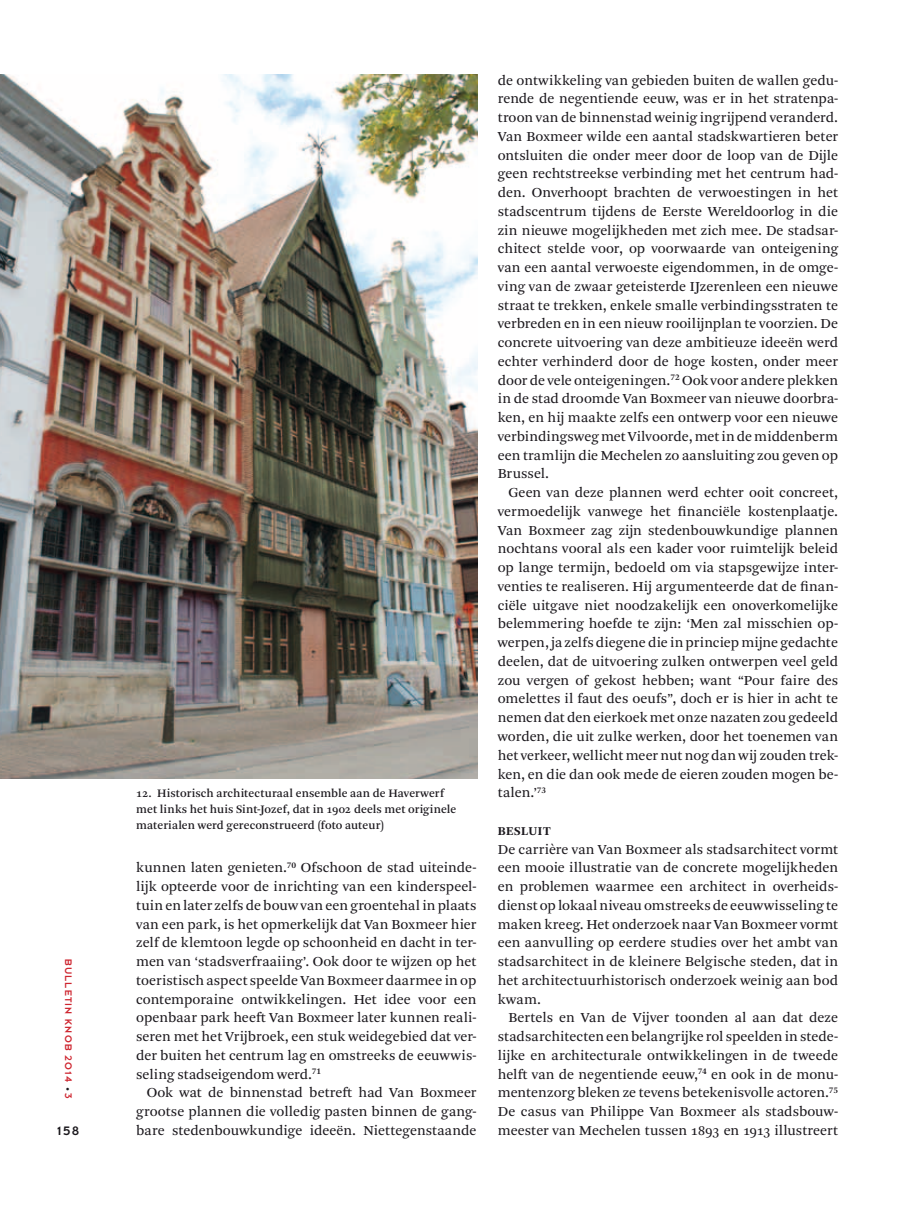
<style>
.page{position:relative;width:902px;height:1212px;background:#fff}
.page>*{position:absolute;margin:0;border:0;box-sizing:border-box;transform-origin:0 0}
.t1{font:14.4px/18.8px "Arnhem Pro Blond";letter-spacing:.005em;color:#1a171c;text-align:justify}
.t2{font:13.5px "Dessau Pro";color:#1a171c}
.t3{font:700 12.6px "Arnhem Pro";letter-spacing:.045em;color:#1a171c}
.t4{font:12px/15.8px "Arnhem Pro";letter-spacing:.01em;color:#1a171c}
.t5{font:10.5px "Dessau Pro";letter-spacing:.11em;color:#ce252f}
.s1{font-size:8.25px;color:#1a171c}
</style>
<div class="page">
<img style="left:0;top:74px;width:478px;height:704px">
<p class="t5" style="left:74px;top:959px;width:141px;rotate:90deg">bulletin knob 2014 <span class="s1">•</span> 3</p>
<p class="t2" style="left:57px;top:1123px;width:24px">158</p>
<p class="t4" style="left:136px;top:786px;width:322px">12. Historisch architecturaal ensemble aan de Haverwerf met links het huis Sint-Jozef, dat in 1902 deels met originele materialen werd gereconstrueerd (foto auteur)</p>
<p class="t1" style="left:136px;top:858px;width:342px">kunnen laten genieten.<sup>70</sup> Ofschoon de stad uiteinde&shy;lijk opteerde voor de inrichting van een kinderspeel&shy;tuin en later zelfs de bouw van een groentehal in plaats van een park, is het opmerkelijk dat Van Boxmeer hier zelf de klemtoon legde op schoonheid en dacht in ter&shy;men van ‘stadsverfraaiing’. Ook door te wijzen op het toeristisch aspect speelde Van Boxmeer daarmee in op contemporaine ontwikkelingen. Het idee voor een openbaar park heeft Van Boxmeer later kunnen reali&shy;seren met het Vrijbroek, een stuk weidegebied dat ver&shy;der buiten het centrum lag en omstreeks de eeuwwis&shy;seling stadseigendom werd.<sup>71</sup></p>
<p class="t1" style="left:136px;top:1083px;width:342px;text-indent:11px">Ook wat de binnenstad betreft had Van Boxmeer grootse plannen die volledig pasten binnen de gang&shy;bare stedenbouwkundige ideeën. Niettegenstaande</p>
<p class="t1" style="left:497px;top:71px;width:342px">de ontwikkeling van gebieden buiten de wallen gedu&shy;rende de negentiende eeuw, was er in het stratenpa&shy;troon van de binnenstad weinig ingrijpend veranderd.<br>Van Boxmeer wilde een aantal stadskwartieren beter ontsluiten die onder meer door de loop van de Dijle geen rechtstreekse verbinding met het centrum had&shy;den. Onverhoopt brachten de verwoestingen in het stadscentrum tijdens de Eerste Wereldoorlog in die zin nieuwe mogelijkheden met zich mee. De stadsar&shy;chitect stelde voor, op voorwaarde van onteigening van een aantal verwoeste eigendommen, in de omge&shy;ving van de zwaar geteisterde IJzerenleen een nieuwe straat te trekken, enkele smalle verbindingsstraten te verbreden en in een nieuw rooilijnplan te voorzien. De concrete uitvoering van deze ambitieuze ideeën werd echter verhinderd door de hoge kosten, onder meer door de vele onteigeningen.<sup>72</sup> Ook voor andere plekken in de stad droomde Van Boxmeer van nieuwe doorbra&shy;ken, en hij maakte zelfs een ontwerp voor een nieuwe verbindingsweg met Vilvoorde, met in de middenberm een tramlijn die Mechelen zo aansluiting zou geven op Brussel.</p>
<p class="t1" style="left:497px;top:483px;width:342px;text-indent:11px">Geen van deze plannen werd echter ooit concreet, vermoedelijk vanwege het financiële kostenplaatje.<br>Van Boxmeer zag zijn stedenbouwkundige plannen nochtans vooral als een kader voor ruimtelijk beleid op lange termijn, bedoeld om via stapsgewijze inter&shy;venties te realiseren. Hij argumenteerde dat de finan&shy;ciële uitgave niet noodzakelijk een onoverkomelijke belemmering hoefde te zijn: ‘Men zal misschien op&shy;werpen, ja zelfs diegene die in princiep mijne gedachte deelen, dat de uitvoering zulken ontwerpen veel geld zou vergen of gekost hebben; want “Pour faire des omelettes il faut des oeufs”, doch er is hier in acht te nemen dat den eierkoek met onze nazaten zou gedeeld worden, die uit zulke werken, door het toenemen van het verkeer, wellicht meer nut nog dan wij zouden trek&shy;ken, en die dan ook mede de eieren zouden mogen be&shy;talen.’<sup>73</sup></p>
<p class="t3" style="left:497px;top:823px;width:54px">BESLUIT</p>
<p class="t1" style="left:497px;top:840px;width:342px">De carrière van Van Boxmeer als stadsarchitect vormt een mooie illustratie van de concrete mogelijkheden en problemen waarmee een architect in overheids&shy;dienst op lokaal niveau omstreeks de eeuwwisseling te maken kreeg. Het onderzoek naar Van Boxmeer vormt een aanvulling op eerdere studies over het ambt van stadsarchitect in de kleinere Belgische steden, dat in het architectuurhistorisch onderzoek weinig aan bod kwam.</p>
<p class="t1" style="left:497px;top:1008px;width:342px;text-indent:11px">Bertels en Van de Vijver toonden al aan dat deze stadsarchitecten een belangrijke rol speelden in stede&shy;lijke en architecturale ontwikkelingen in de tweede helft van de negentiende eeuw,<sup>74</sup> en ook in de monu&shy;mentenzorg bleken ze tevens betekenisvolle actoren.<sup>75<br></sup>De casus van Philippe Van Boxmeer als stadsbouw&shy;meester van Mechelen tussen 1893 en 1913 illustreert</p>
</div>
